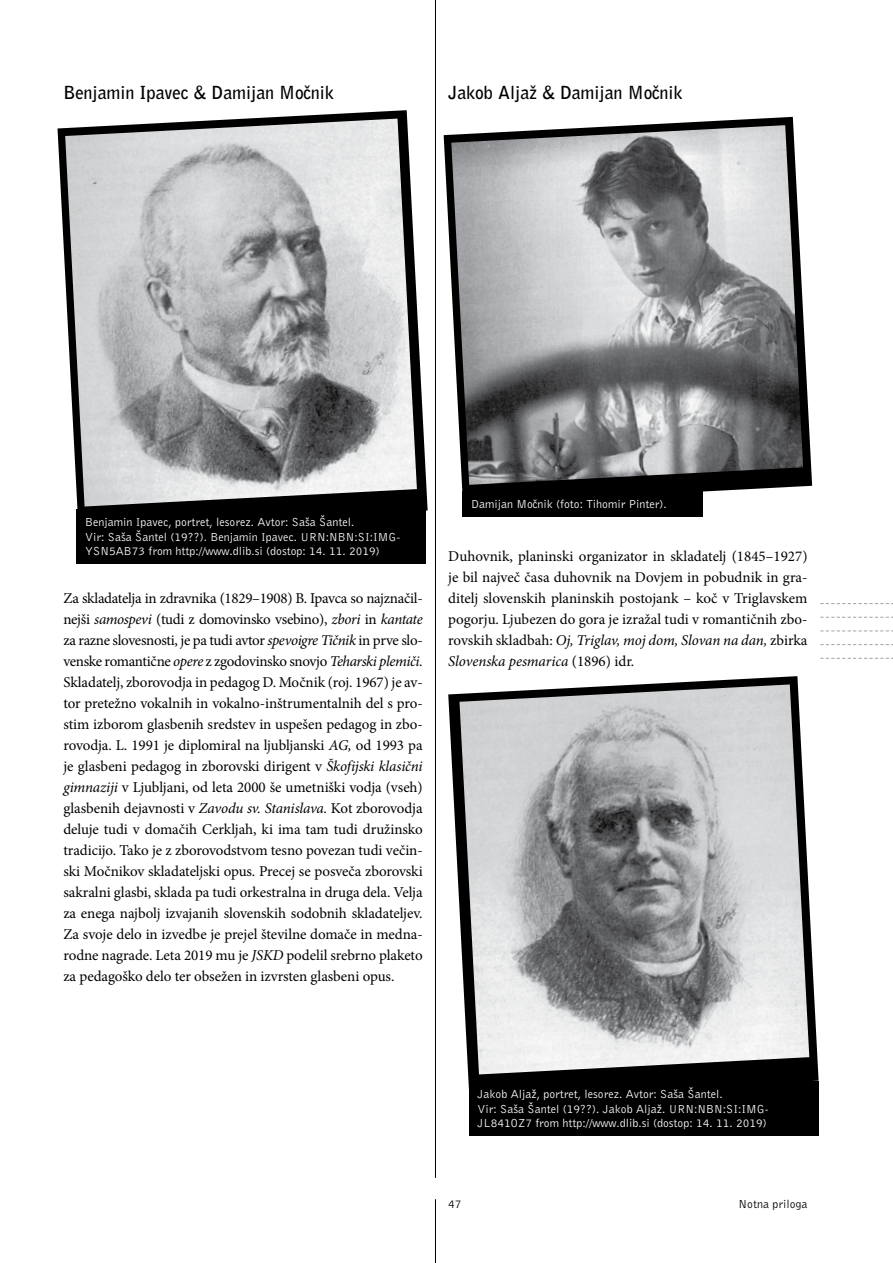
<style>
.page{position:relative;width:893px;height:1263px;background:#fff}
.page>*{position:absolute;margin:0;border:0;box-sizing:border-box;transform-origin:0 0}
.t1{font:700 18px "Bell Gothic BT";color:#000}
.t2{font:15px/21px "Minion Pro";letter-spacing:-.005em;color:#000;text-align:justify}
.t3{font:12px/14.4px "Bell Gothic BT";color:#fff}
.t4{font:12px "Bell Gothic BT";color:#000}
.s1{font-style:italic}
</style>
<div class="page">
<hr style="left:435px;top:0;width:1px;height:1178px;background:#000">
<hr style="left:435px;top:1199px;width:1px;height:64px;background:#000">
<svg style="left:820px;top:603px;width:73px;height:1px"></svg>
<svg style="left:820px;top:617px;width:73px;height:1px"></svg>
<svg style="left:820px;top:630px;width:73px;height:1px"></svg>
<svg style="left:820px;top:644px;width:73px;height:1px"></svg>
<svg style="left:820px;top:658px;width:73px;height:1px"></svg>
<svg style="left:444px;top:117px;width:368px;height:387px"></svg>
<img style="left:451px;top:125px;width:352px;height:360px">
<div style="left:463px;top:491px;width:240px;height:26px;background:#000"></div>
<svg style="left:58px;top:110px;width:370px;height:419px"></svg>
<img style="left:65px;top:119px;width:352px;height:387px">
<div style="left:77px;top:509px;width:349px;height:54px;background:#000"></div>
<svg style="left:448px;top:676px;width:371px;height:423px"></svg>
<img style="left:459px;top:684px;width:350px;height:390px">
<div style="left:469px;top:1081px;width:349px;height:54px;background:#000"></div>
<p class="t1" style="left:63px;top:80px;width:272px">Benjamin Ipavec &amp; Damijan MoËnik</p>
<p class="t1" style="left:448px;top:80px;width:236px">Jakob Aljaž &amp; Damijan MoËnik</p>
<p class="t3" style="left:85px;top:515px;width:317px">Benjamin Ipavec, portret, lesorez. Avtor: Saša Šantel.<br>Vir: Saša Šantel (19??). Benjamin Ipavec. URN:NBN:SI:IMG-<br>YSN5AB73 from http://www.dlib.si (dostop: 14. 11. 2019)</p>
<p class="t2" style="left:63px;top:587px;width:361px">Za skladatelja in zdravnika (1829–1908) B. Ipavca so najznačil&shy;nejši <span class="s1">samospevi</span> (tudi z domovinsko vsebino), <span class="s1">zbori</span> in <span class="s1">kantate </span>za razne slovesnosti, je pa tudi avtor <span class="s1">spevoigre Tičnik</span> in prve slo&shy;venske romantične <span class="s1">opere</span> z zgodovinsko snovjo <span class="s1">Teharski plemiči</span>.<br>Skladatelj, zborovodja in pedagog D. Močnik (roj. 1967) je av&shy;tor pretežno vokalnih in vokalno-inštrumentalnih del s pro&shy;stim izborom glasbenih sredstev in uspešen pedagog in zbo&shy;rovodja. L. 1991 je diplomiral na ljubljanski <span class="s1">AG,</span> od 1993 pa je glasbeni pedagog in zborovski dirigent v <span class="s1">Škofijski klasični gimnaziji</span> v Ljubljani, od leta 2000 še umetniški vodja (vseh) glasbenih dejavnosti v <span class="s1">Zavodu sv. Stanislava.</span> Kot zborovodja deluje tudi v domačih Cerkljah, ki ima tam tudi družinsko tradicijo. Tako je z zborovodstvom tesno povezan tudi večin&shy;ski Močnikov skladateljski opus. Precej se posveča zborovski sakralni glasbi, sklada pa tudi orkestralna in druga dela. Velja za enega najbolj izvajanih slovenskih sodobnih skladateljev.<br>Za svoje delo in izvedbe je prejel številne domače in medna&shy;rodne nagrade. Leta 2019 mu je <span class="s1">JSKD</span> podelil srebrno plaketo za pedagoško delo ter obsežen in izvrsten glasbeni opus.</p>
<p class="t3" style="left:471px;top:497px;width:197px">Damijan MoËnik (foto: Tihomir Pinter).</p>
<p class="t2" style="left:448px;top:545px;width:361px">Duhovnik, planinski organizator in skladatelj (1845–1927) je bil največ časa duhovnik na Dovjem in pobudnik in gra&shy;ditelj slovenskih planinskih postojank – koč v Triglavskem pogorju. Ljubezen do gora je izražal tudi v romantičnih zbo&shy;rovskih skladbah: <span class="s1">Oj, Triglav, moj dom, Slovan na dan,</span> zbirka <span class="s1">Slovenska pesmarica</span> (1896) idr.</p>
<p class="t3" style="left:478px;top:1087px;width:293px">Jakob Aljaž, portret, lesorez. Avtor: Saša Šantel.<br>Vir: Saša Šantel (19??). Jakob Aljaž. URN:NBN:SI:IMG-<br>JL841OZ7 from http://www.dlib.si (dostop: 14. 11. 2019)</p>
<p class="t4" style="left:448px;top:1196px;width:15px">47</p>
<p class="t4" style="left:738px;top:1196px;width:70px">Notna priloga</p>
</div>
